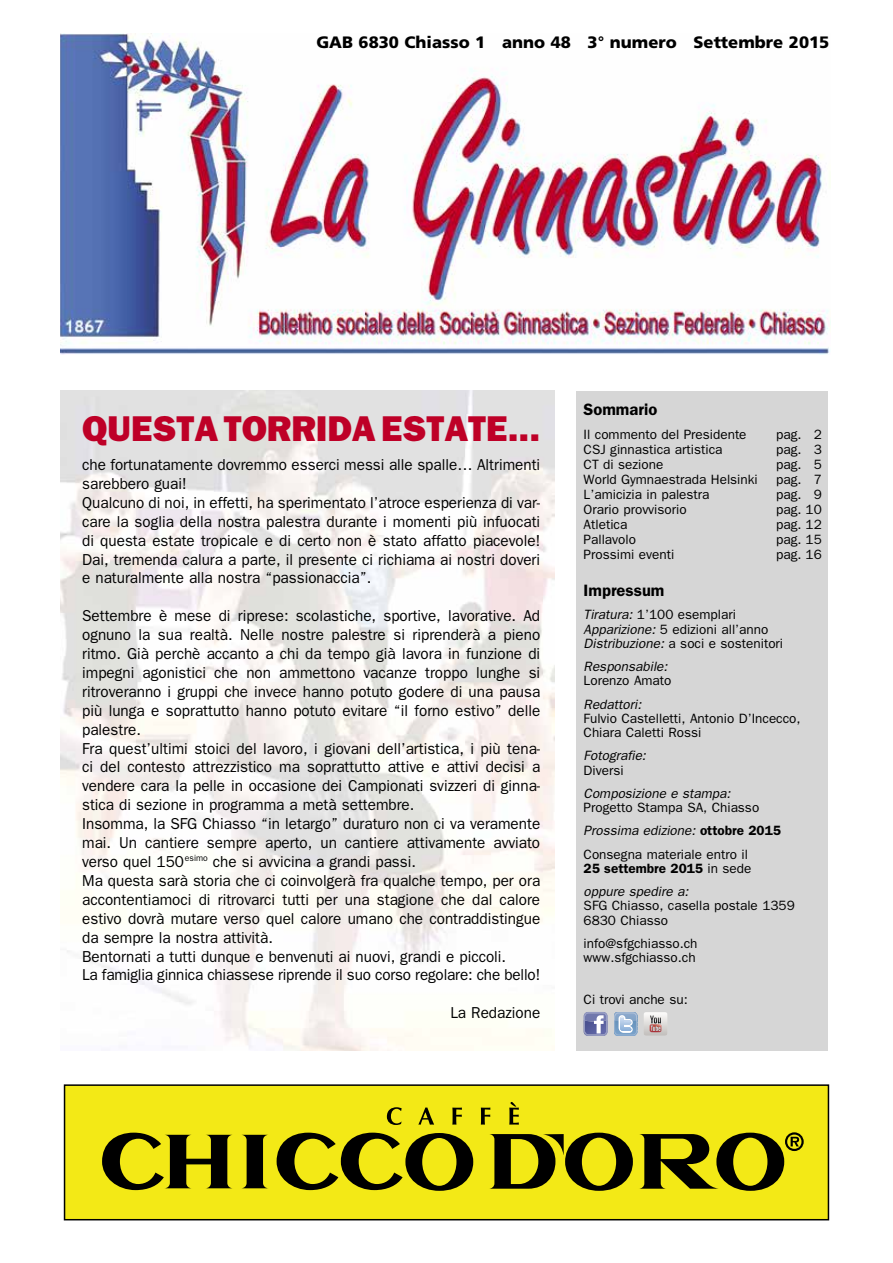
<style>
.page{position:relative;width:893px;height:1263px;background:#fff}
.page>*{position:absolute;margin:0;border:0;box-sizing:border-box;transform-origin:0 0}
.t1{font:800 36px "Franklin Gothic";color:#be0027}
.t2{font:900 16.5px "Frutiger";color:#000}
.t3{font:600 16.5px "Franklin Gothic";color:#000}
.t4{font:15.9px/18.9px "Franklin Gothic";color:#000;scale:.96 1}
.t5{font:13.5px/14.2px "Franklin Gothic";color:#000}
.t6{font:italic 13.5px "Franklin Gothic";color:#000}
.t7{font:600 13.5px/23.2px "Franklin Gothic";color:#000}
.s1{font-style:italic}
.s2{font-weight:600}
.s3{font-weight:400}
.s4{font-weight:400;font-style:italic}
</style>
<div class="page">
<img style="left:61px;top:391px;width:493px;height:659px">
<img style="left:60px;top:33px;width:770px;height:322px">
<div style="left:65px;top:1085px;width:763px;height:135px;background:#f3e916"></div>
<svg style="left:102px;top:1132px;width:702px;height:59px"></svg>
<svg style="left:387px;top:1102px;width:132px;height:23px"></svg>
<div style="left:64px;top:1084px;width:765px;height:136px;border:2px solid #000"></div>
<div style="left:576px;top:391px;width:252px;height:659px;background:#d6d6d6"></div>
<svg style="left:584px;top:1012px;width:24px;height:24px"></svg>
<svg style="left:614px;top:1012px;width:23px;height:24px"></svg>
<svg style="left:644px;top:1012px;width:23px;height:24px"></svg>
<p class="t2" style="left:316px;top:32px;width:514px">GAB 6830 Chiasso 1 anno 48 3° numero Settembre 2015</p>
<h1 class="t1" style="left:82px;top:407px;width:460px">QUESTA TORRIDA ESTATE...</h1>
<p class="t4" style="left:82px;top:455px;width:479px">che fortunatamente dovremmo esserci messi alle spalle… Altrimenti sarebbero guai!<br>Qualcuno di noi, in effetti, ha sperimentato l’atroce esperienza di var&shy;care la soglia della nostra palestra durante i momenti più infuocati di questa estate tropicale e di certo non è stato affatto piacevole!<br>Dai, tremenda calura a parte, il presente ci richiama ai nostri doveri e naturalmente alla nostra “passionaccia”.</p>
<p class="t4" style="left:82px;top:606px;width:479px">Settembre è mese di riprese: scolastiche, sportive, lavorative. Ad ognuno la sua realtà. Nelle nostre palestre si riprenderà a pieno ritmo. Già perchè accanto a chi da tempo già lavora in funzione di impegni agonistici che non ammettono vacanze troppo lunghe si ritroveranno i gruppi che invece hanno potuto godere di una pausa più lunga e soprattutto hanno potuto evitare “il forno estivo” delle palestre.<br>Fra quest’ultimi stoici del lavoro, i giovani dell’artistica, i più tena&shy;ci del contesto attrezzistico ma soprattutto attive e attivi decisi a vendere cara la pelle in occasione dei Campionati svizzeri di ginna&shy;stica di sezione in programma a metà settembre.<br>Insomma, la SFG Chiasso “in letargo” duraturo non ci va veramente mai. Un cantiere sempre aperto, un cantiere attivamente avviato verso quel 150<sup>esimo</sup> che si avvicina a grandi passi.<br>Ma questa sarà storia che ci coinvolgerà fra qualche tempo, per ora accontentiamoci di ritrovarci tutti per una stagione che dal calore estivo dovrà mutare verso quel calore umano che contraddistingue da sempre la nostra attività.<br>Bentornati a tutti dunque e benvenuti ai nuovi, grandi e piccoli.<br>La famiglia ginnica chiassese riprende il suo corso regolare: che bello!</p>
<p class="t4" style="left:450px;top:1003px;width:95px">La Redazione</p>
<p class="t3" style="left:584px;top:400px;width:75px">Sommario</p>
<p class="t5" style="left:584px;top:428px;width:164px">Il commento del Presidente</p>
<p class="t5" style="left:776px;top:428px;width:47px">pag. 2</p>
<p class="t5" style="left:584px;top:443px;width:140px">CSJ ginnastica artistica</p>
<p class="t5" style="left:776px;top:443px;width:47px">pag. 3</p>
<p class="t5" style="left:584px;top:458px;width:81px">CT di sezione</p>
<p class="t5" style="left:776px;top:458px;width:47px">pag. 5</p>
<p class="t5" style="left:584px;top:473px;width:176px">World Gymnaestrada Helsinki</p>
<p class="t5" style="left:776px;top:473px;width:47px">pag. 7</p>
<p class="t5" style="left:584px;top:488px;width:127px">L’amicizia in palestra</p>
<p class="t5" style="left:776px;top:488px;width:47px">pag. 9</p>
<p class="t5" style="left:584px;top:503px;width:105px">Orario provvisorio</p>
<p class="t5" style="left:776px;top:503px;width:47px">pag. 10</p>
<p class="t5" style="left:584px;top:518px;width:45px">Atletica</p>
<p class="t5" style="left:776px;top:518px;width:47px">pag. 12</p>
<p class="t5" style="left:584px;top:533px;width:54px">Pallavolo</p>
<p class="t5" style="left:776px;top:533px;width:47px">pag. 15</p>
<p class="t5" style="left:584px;top:548px;width:92px">Prossimi eventi</p>
<p class="t5" style="left:776px;top:548px;width:47px">pag. 16</p>
<p class="t3" style="left:584px;top:581px;width:82px">Impressum</p>
<p class="t5" style="left:584px;top:608px;width:201px"><span class="s1">Tiratura:</span> 1’100 esemplari<br><span class="s1">Apparizione:</span> 5 edizioni all’anno<br><span class="s1">Distribuzione:</span> a soci e sostenitori</p>
<p class="t6" style="left:584px;top:659px;width:85px">Responsabile:</p>
<p class="t5" style="left:584px;top:674px;width:89px">Lorenzo Amato</p>
<p class="t6" style="left:584px;top:696px;width:59px">Redattori:</p>
<p class="t5" style="left:584px;top:711px;width:218px">Fulvio Castelletti, Antonio D’Incecco,<br>Chiara Caletti Rossi</p>
<p class="t6" style="left:584px;top:748px;width:64px">Fotografie:</p>
<p class="t5" style="left:584px;top:763px;width:41px">Diversi</p>
<p class="t6" style="left:584px;top:785px;width:148px">Composizione e stampa:</p>
<p class="t5" style="left:584px;top:796px;width:199px;line-height:23.2px">Progetto Stampa SA, Chiasso<br><span class="s1">Prossima edizione:</span> <span class="s2">ottobre 2015<br></span>Consegna materiale entro il</p>
<p class="t7" style="left:584px;top:857px;width:169px">25 settembre 2015 <span class="s3">in sede </span><span class="s4">oppure spedire a:</span></p>
<p class="t5" style="left:584px;top:899px;width:213px">SFG Chiasso, casella postale 1359<br>6830 Chiasso</p>
<p class="t5" style="left:584px;top:936px;width:115px">info@sfgchiasso.ch www.sfgchiasso.ch</p>
<p class="t5" style="left:584px;top:992px;width:106px">Ci trovi anche su:</p>
</div>
